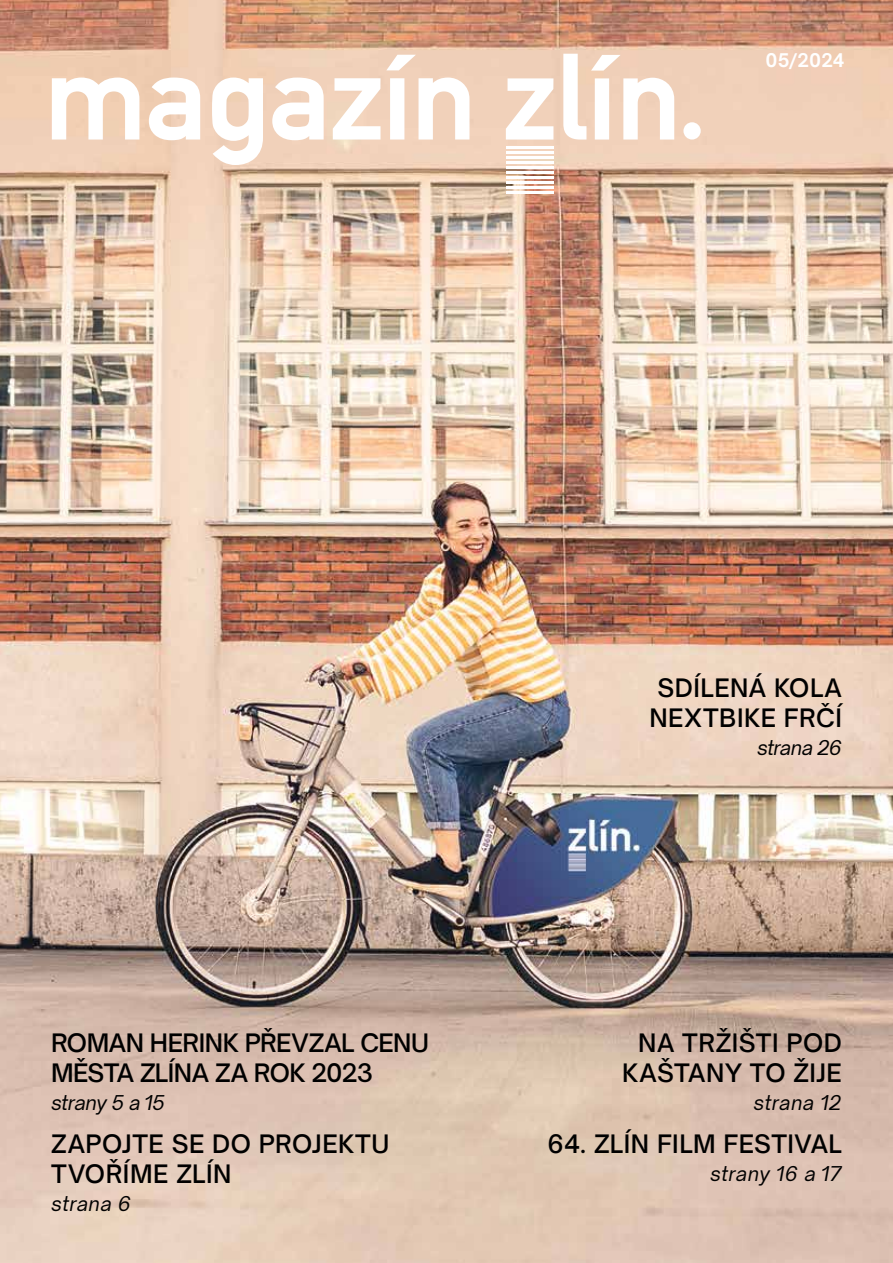
<style>
.page{position:relative;width:893px;height:1263px;background:#fff}
.page>*{position:absolute;margin:0;border:0;box-sizing:border-box;transform-origin:0 0}
.t1{font:120.75px "Norma Zlin Hxx CE Bold";color:#fff}
.t2{font:500 24.75px/30px "Open Sauce Sans";letter-spacing:.015em;color:#000;text-align:center}
.t3{font:500 24.75px/30px "Open Sauce Sans";letter-spacing:-.02em;color:#000}
.t4{font:italic 19.5px "Open Sauce Sans";letter-spacing:.005em;color:#000}
.t5{font:italic 19.5px "Open Sauce Sans";letter-spacing:-.03em;color:#000}
.t6{font:italic 19.5px "Open Sauce Sans";letter-spacing:-.04em;color:#000}
.t7{font:700 18px "Open Sauce Sans";color:#fff}
</style>
<div class="page">
<img style="left:0;top:0;width:893px;height:1263px">
<div style="left:683px;top:122px;width:18px;height:18px;background:#fff;border-radius:50%"></div>
<hr style="left:506px;top:146px;width:47px;height:3px;background:#fff">
<hr style="left:506px;top:151px;width:47px;height:3px;background:#fff">
<hr style="left:506px;top:156px;width:47px;height:3px;background:#fff">
<hr style="left:506px;top:161px;width:47px;height:3px;background:#fff">
<hr style="left:506px;top:166px;width:47px;height:3px;background:#fff">
<hr style="left:506px;top:171px;width:47px;height:3px;background:#fff">
<hr style="left:506px;top:176px;width:47px;height:3px;background:#fff">
<hr style="left:506px;top:181px;width:47px;height:3px;background:#fff">
<hr style="left:506px;top:186px;width:47px;height:3px;background:#fff">
<hr style="left:506px;top:191px;width:47px;height:2px;background:#fff">
<svg style="left:506px;top:78px;width:47px;height:62px"></svg>
<svg style="left:563px;top:54px;width:111px;height:86px"></svg>
<h1 class="t1" style="left:44px;top:29px;width:434px">magazín</h1>
<p class="t7" style="left:765px;top:48px;width:81px">05/2024</p>
<p class="t3" style="left:51px;top:1027px;width:380px">ROMAN HERINK PŘEVZAL CENU<br>MĚSTA ZLÍNA ZA ROK 2023</p>
<p class="t5" style="left:51px;top:1090px;width:116px">strany 5 a 15</p>
<p class="t2" style="left:51px;top:1129px;width:340px;text-align:left">ZAPOJTE SE DO PROJEKTU<br>TVOŘÍME ZLÍN</p>
<p class="t4" style="left:51px;top:1191px;width:82px">strana 6</p>
<p class="t2" style="left:649px;top:672px;width:194px">SDÍLENÁ KOLA<br>NEXTBIKE FRČÍ</p>
<p class="t6" style="left:757px;top:735px;width:86px">strana 26</p>
<p class="t2" style="left:622px;top:1027px;width:221px;text-align:right">NA TRŽIŠTI POD<br>KAŠTANY TO ŽIJE</p>
<p class="t4" style="left:753px;top:1090px;width:90px">strana 12</p>
<p class="t2" style="left:547px;top:1129px;width:296px">64. ZLÍN FILM FESTIVAL</p>
<p class="t4" style="left:710px;top:1161px;width:133px">strany 16 a 17</p>
</div>
